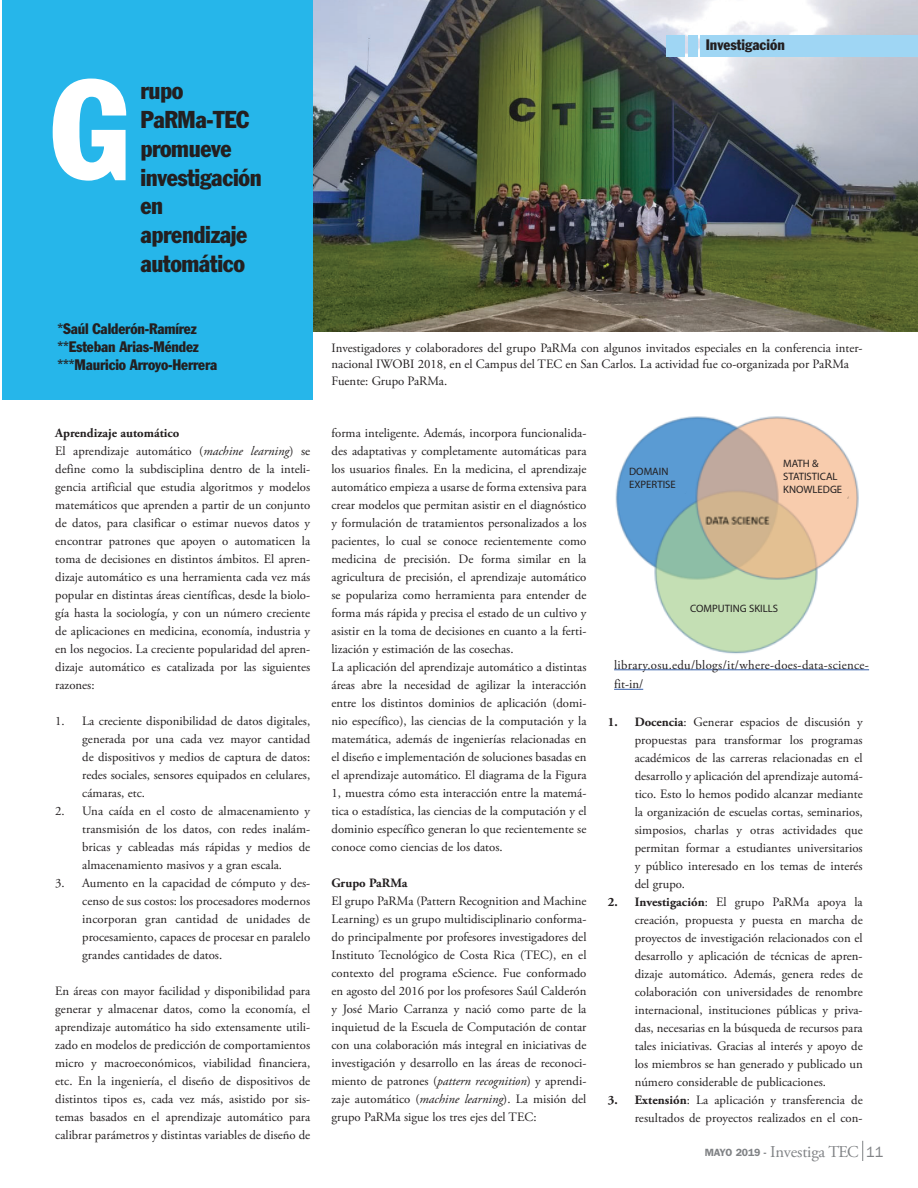
<style>
.page{position:relative;width:918px;height:1188px;background:#fff}
.page>*{position:absolute;margin:0;border:0;box-sizing:border-box;transform-origin:0 0}
.t1{font:condensed 138px "Franklin Gothic";color:#fff}
.t2{font:condensed 24px/28.8px "Franklin Gothic";letter-spacing:-.015em;color:#231f20}
.t3{font:16.5px "Adobe Garamond Pro";letter-spacing:-.01em;color:#808285}
.t4{font:condensed 15px/18px "Franklin Gothic";letter-spacing:-.01em;color:#231f20}
.t5{font:12.75px/18px "Adobe Garamond Pro";color:#231f20;text-align:justify}
.t6{font:12.75px/19.5px "Adobe Garamond Pro";letter-spacing:.025em;color:#231f20}
.t7{font:700 12.75px "Adobe Garamond Pro";color:#231f20}
.t8{font:10.8px/12.9px "Myriad Pro";color:#231f20}
.s1{font-weight:700}
.s2{font-style:italic}
.s3{font-family:"Franklin Gothic";font-weight:600;font-size:10.5px}
.s4{font-family:"Franklin Gothic";font-size:15px}
</style>
<div class="page">
<svg style="left:862px;top:1141px;width:1px;height:20px"></svg>
<img style="left:312px;top:0;width:606px;height:332px">
<div style="left:2px;top:0;width:310px;height:400px;background:#26b6ea"></div>
<hr style="left:614px;top:669px;width:255px;height:1px;background:#325caa">
<svg style="left:614px;top:689px;width:29px;height:1px"></svg>
<img style="left:615px;top:416px;width:244px;height:238px">
<div style="left:627px;top:465px;width:63px;height:38px;background:#5a9bd3;border-radius:50%"></div>
<div style="left:779px;top:453px;width:72px;height:64px;background:#f8ccad;border-radius:50%"></div>
<div style="left:679px;top:586px;width:115px;height:28px;background:#c4dfb4;border-radius:50%"></div>
<div style="left:701px;top:36px;width:217px;height:21px;background:#9fd6f4"></div>
<div style="left:688px;top:36px;width:10px;height:21px;background:#9fd6f4"></div>
<div style="left:666px;top:36px;width:19px;height:21px;background:#9fd6f4"></div>
<h1 class="t1" style="left:51px;top:46px;width:81px">G</h1>
<h2 class="t2" style="left:140px;top:76px;width:123px">rupo<br>PaRMa-TEC promueve investigación en aprendizaje automático</h2>
<p class="t4" style="left:57px;top:320px;width:162px">*Saúl Calderón-Ramírez **Esteban Arias-Méndez ***Mauricio Arroyo-Herrera</p>
<p class="t5" style="left:55px;top:424px;width:257px;text-align:left"><span class="s1">Aprendizaje automático<br></span>El aprendizaje automático (<span class="s2">machine learning</span>) se define como la subdisciplina dentro de la inteli&shy;gencia artificial que estudia algoritmos y modelos matemáticos que aprenden a partir de un conjunto de datos, para clasificar o estimar nuevos datos y encontrar patrones que apoyen o automaticen la toma de decisiones en distintos ámbitos. El apren&shy;dizaje automático es una herramienta cada vez más popular en distintas áreas científicas, desde la biolo&shy;gía hasta la sociología, y con un número creciente de aplicaciones en medicina, economía, industria y en los negocios. La creciente popularidad del apren&shy;dizaje automático es catalizada por las siguientes razones:</p>
<p class="t5" style="left:82px;top:712px;width:230px;text-indent:-27px">1. La creciente disponibilidad de datos digitales, generada por una cada vez mayor cantidad de dispositivos y medios de captura de datos: redes sociales, sensores equipados en celulares, cámaras, etc.</p>
<p class="t5" style="left:82px;top:802px;width:229px;text-indent:-27px">2. Una caída en el costo de almacenamiento y transmisión de los datos, con redes inalám&shy;bricas y cableadas más rápidas y medios de almacenamiento masivos y a gran escala.</p>
<p class="t5" style="left:82px;top:874px;width:229px;text-indent:-27px">3. Aumento en la capacidad de cómputo y des&shy;censo de sus costos: los procesadores modernos incorporan gran cantidad de unidades de procesamiento, capaces de procesar en paralelo grandes cantidades de datos.</p>
<p class="t5" style="left:55px;top:982px;width:257px">En áreas con mayor facilidad y disponibilidad para generar y almacenar datos, como la economía, el aprendizaje automático ha sido extensamente utili&shy;zado en modelos de predicción de comportamientos micro y macroeconómicos, viabilidad financiera, etc. En la ingeniería, el diseño de dispositivos de distintos tipos es, cada vez más, asistido por sis&shy;temas basados en el aprendizaje automático para calibrar parámetros y distintas variables de diseño de</p>
<p class="t4" style="left:706px;top:36px;width:81px">Investigación</p>
<p class="t5" style="left:332px;top:340px;width:533px;line-height:16.5px;text-align:left">Investigadores y colaboradores del grupo PaRMa con algunos invitados especiales en la conferencia inter&shy;nacional IWOBI 2018, en el Campus del TEC en San Carlos. La actividad fue co-organizada por PaRMa<br>Fuente: Grupo PaRMa.</p>
<p class="t5" style="left:332px;top:425px;width:257px;text-align:left">forma inteligente. Además, incorpora funcionalida&shy;des adaptativas y completamente automáticas para los usuarios finales. En la medicina, el aprendizaje automático empieza a usarse de forma extensiva para crear modelos que permitan asistir en el diagnóstico y formulación de tratamientos personalizados a los pacientes, lo cual se conoce recientemente como medicina de precisión. De forma similar en la agricultura de precisión, el aprendizaje automático se populariza como herramienta para entender de forma más rápida y precisa el estado de un cultivo y asistir en la toma de decisiones en cuanto a la ferti&shy;lización y estimación de las cosechas.<br>La aplicación del aprendizaje automático a distintas áreas abre la necesidad de agilizar la interacción entre los distintos dominios de aplicación (domi&shy;nio específico), las ciencias de la computación y la matemática, además de ingenierías relacionadas en el diseño e implementación de soluciones basadas en el aprendizaje automático. El diagrama de la Figura 1, muestra cómo esta interacción entre la matemá&shy;tica o estadística, las ciencias de la computación y el dominio específico generan lo que recientemente se conoce como ciencias de los datos.</p>
<p class="t7" style="left:332px;top:876px;width:77px">Grupo PaRMa</p>
<p class="t5" style="left:332px;top:893px;width:257px">El grupo PaRMa (Pattern Recognition and Machine Learning) es un grupo multidisciplinario conforma&shy;do principalmente por profesores investigadores del Instituto Tecnológico de Costa Rica (TEC), en el contexto del programa eScience. Fue conformado en agosto del 2016 por los profesores Saúl Calderón y José Mario Carranza y nació como parte de la inquietud de la Escuela de Computación de contar con una colaboración más integral en iniciativas de investigación y desarrollo en las áreas de reconoci&shy;miento de patrones (<span class="s2">pattern recognition</span>) y aprendi&shy;zaje automático (<span class="s2">machine learning</span>). La misión del grupo PaRMa sigue los tres ejes del TEC:</p>
<p class="t8" style="left:629px;top:465px;width:48px">DOMAIN<br>EXPERTISE</p>
<p class="t8" style="left:783px;top:457px;width:61px">MATH &amp;<br>STATISTICAL<br>KNOWLEDGE</p>
<p class="t8" style="left:690px;top:602px;width:89px">COMPUTING SKILLS</p>
<p class="t6" style="left:614px;top:655px;width:256px">library.osu.edu/blogs/it/where-does-data-science&shy;fit-in/</p>
<p class="t5" style="left:635px;top:713px;width:230px;text-indent:-27px"><span class="s1">1. Docencia</span>: Generar espacios de discusión y propuestas para transformar los programas académicos de las carreras relacionadas en el desarrollo y aplicación del aprendizaje automá&shy;tico. Esto lo hemos podido alcanzar mediante la organización de escuelas cortas, seminarios, simposios, charlas y otras actividades que permitan formar a estudiantes universitarios y público interesado en los temas de interés del grupo.</p>
<p class="t5" style="left:635px;top:893px;width:230px;text-indent:-27px"><span class="s1">2. Investigación</span>: El grupo PaRMa apoya la creación, propuesta y puesta en marcha de proyectos de investigación relacionados con el desarrollo y aplicación de técnicas de apren&shy;dizaje automático. Además, genera redes de colaboración con universidades de renombre internacional, instituciones públicas y priva&shy;das, necesarias en la búsqueda de recursos para tales iniciativas. Gracias al interés y apoyo de los miembros se han generado y publicado un número considerable de publicaciones.</p>
<p class="t5" style="left:608px;top:1091px;width:256px;text-align:right"><span class="s1">3. Extensión</span>: La aplicación y transferencia de resultados de proyectos realizados en el con-</p>
<p class="t3" style="left:705px;top:1142px;width:180px"><span class="s3">MAYO 2019 -</span> Investiga TEC <span class="s4">11</span></p>
</div>
